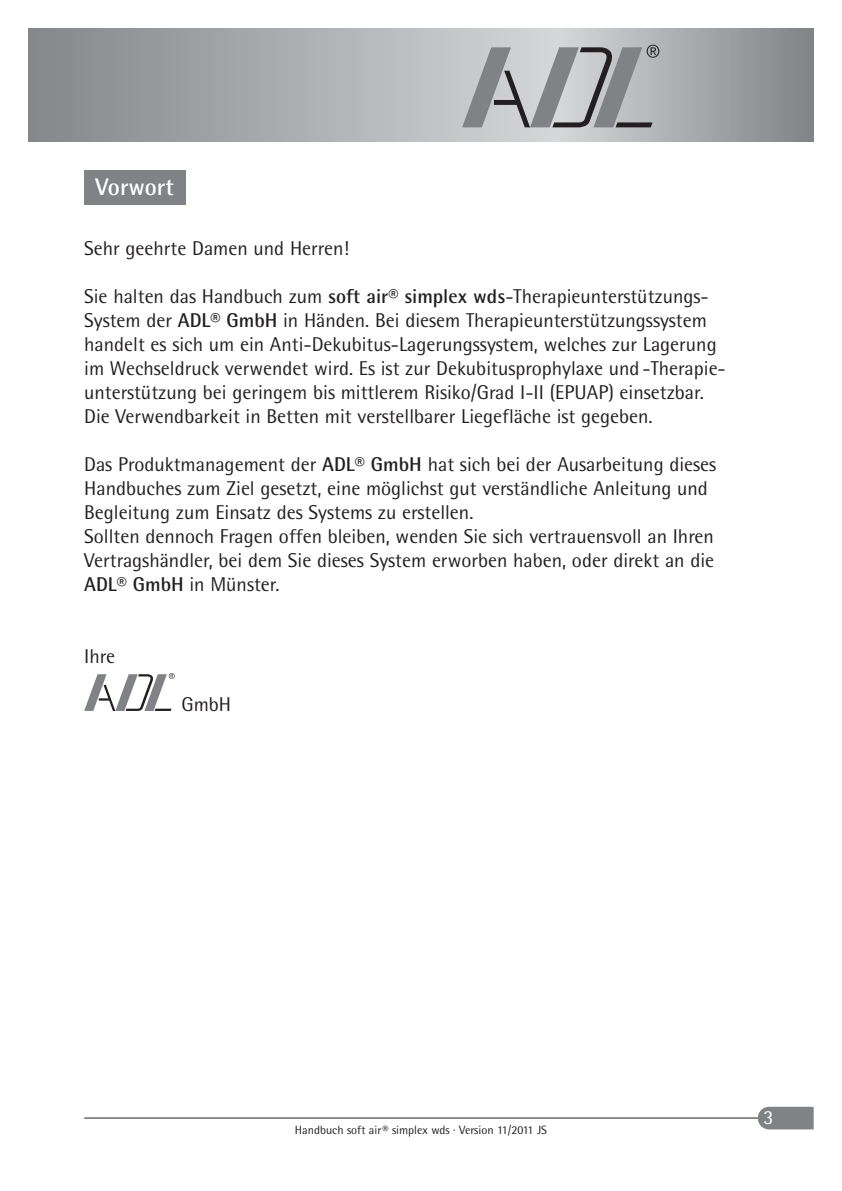
<style>
.page{position:relative;width:842px;height:1191px;background:#fff}
.page>*{position:absolute;margin:0;border:0;box-sizing:border-box;transform-origin:0 0}
.t1{font:700 24px "Rotis Semi Sans";color:#fff}
.t2{font:20px/24px "Rotis Semi Sans";color:#231f20}
.t3{font:20px "Rotis Semi Sans";color:#fff}
.t4{font:12px "Rotis Semi Sans";color:#231f20}
.s1{font-weight:700}
</style>
<div class="page">
<svg style="left:758px;top:1106px;width:56px;height:23px"></svg>
<hr style="left:84px;top:1117px;width:674px;height:1px;background:#231f20">
<div style="left:84px;top:170px;width:102px;height:34px;background:#808285"></div>
<svg style="left:84px;top:673px;width:91px;height:38px"></svg>
<div style="left:28px;top:28px;width:530px;height:114px;background:linear-gradient(to right,#848689,#d5d6d8)"></div>
<div style="left:558px;top:28px;width:256px;height:114px;background:linear-gradient(to right,#d6d6d9,#808286)"></div>
<svg style="left:462px;top:45px;width:197px;height:82px;background:#a5a6a9"></svg>
<p class="t1" style="left:96px;top:178px;width:80px">Vorwort</p>
<p class="t2" style="left:84px;top:238px;width:266px">Sehr geehrte Damen und Herren!</p>
<p class="t2" style="left:84px;top:286px;width:643px">Sie halten das Handbuch zum <span class="s1">soft air® simplex wds</span>-Therapieunterstützungs-System der <span class="s1">ADL® GmbH</span> in Händen. Bei diesem Therapieunterstützungssystem handelt es sich um ein Anti-Dekubitus-Lagerungssystem, welches zur Lagerung im Wechseldruck verwendet wird. Es ist zur Dekubitusprophylaxe und -Therapie&shy;unterstützung bei geringem bis mittlerem Risiko/Grad I-II (EPUAP) einsetzbar.<br>Die Verwendbarkeit in Betten mit verstellbarer Liegefläche ist gegeben.</p>
<p class="t2" style="left:84px;top:454px;width:634px">Das Produktmanagement der <span class="s1">ADL® GmbH</span> hat sich bei der Ausarbeitung dieses Handbuches zum Ziel gesetzt, eine möglichst gut verständliche Anleitung und Begleitung zum Einsatz des Systems zu erstellen.<br>Sollten dennoch Fragen offen bleiben, wenden Sie sich vertrauensvoll an Ihren Vertragshändler, bei dem Sie dieses System erworben haben, oder direkt an die <span class="s1">ADL® GmbH</span> in Münster.</p>
<p class="t2" style="left:84px;top:646px;width:32px">Ihre</p>
<p class="t2" style="left:181px;top:694px;width:51px">GmbH</p>
<p class="t4" style="left:295px;top:1126px;width:254px">Handbuch soft air® simplex wds · Version 11/2011 JS</p>
<p class="t3" style="left:763px;top:1110px;width:12px">3</p>
</div>
